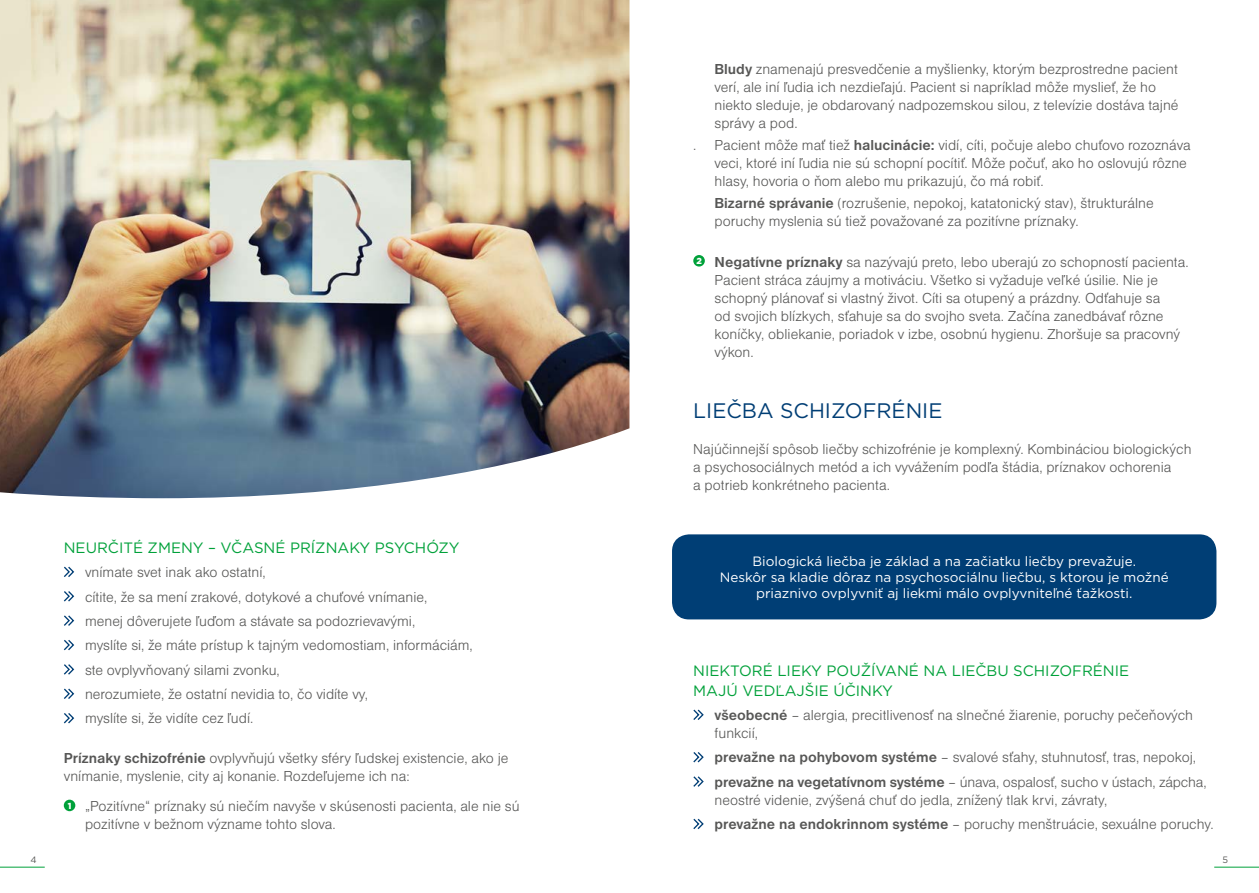
<style>
.page{position:relative;width:1259px;height:893px;background:#fff}
.page>*{position:absolute;margin:0;border:0;box-sizing:border-box;transform-origin:0 0}
.t1{font:21px "Gotham";color:#003e75}
.t2{font:15px/18px "Nimbus Sans DOT Ligh";color:#575756}
.t3{font:15px/19.5px "Gotham";color:#00a13a}
.t4{font:13.5px/16.2px "Gotham";color:#fff;text-align:center}
.t5{font:9.15px "Gotham";color:#575756}
.t6{font:900 8.7px "Gotham";color:#fff}
.s1{font-family:"Nimbus Sans DOT";font-weight:700}
</style>
<div class="page">
<svg style="left:0;top:866px;width:45px;height:2px"></svg>
<svg style="left:1214px;top:866px;width:45px;height:2px"></svg>
<svg style="left:64px;top:566px;width:11px;height:11px"></svg>
<svg style="left:64px;top:591px;width:11px;height:11px"></svg>
<svg style="left:64px;top:615px;width:11px;height:11px"></svg>
<svg style="left:64px;top:640px;width:10px;height:11px"></svg>
<svg style="left:64px;top:664px;width:11px;height:11px"></svg>
<svg style="left:64px;top:688px;width:11px;height:11px"></svg>
<svg style="left:64px;top:713px;width:11px;height:11px"></svg>
<div style="left:64px;top:800px;width:11px;height:11px;background:#00a13a;border-radius:50%"></div>
<img style="left:0;top:0;width:629px;height:498px">
<div style="left:693px;top:255px;width:12px;height:12px;background:#00a13a;border-radius:50%"></div>
<div style="left:672px;top:534px;width:544px;height:85px;background:#003e75;border-radius:17px"></div>
<svg style="left:693px;top:709px;width:11px;height:11px"></svg>
<svg style="left:693px;top:752px;width:11px;height:11px"></svg>
<svg style="left:693px;top:776px;width:11px;height:11px"></svg>
<svg style="left:693px;top:818px;width:11px;height:12px"></svg>
<p class="t2" style="left:714px;top:60px;width:465px"><span class="s1">Bludy</span> znamenajú presvedčenie a myšlienky, ktorým bezprostredne pacient verí, ale iní ľudia ich nezdieľajú. Pacient si napríklad môže myslieť, že ho niekto sleduje, je obdarovaný nadpozemskou silou, z televízie dostáva tajné správy a pod.</p>
<p class="t2" style="left:714px;top:136px;width:478px;text-indent:-21px">. Pacient môže mať tiež <span class="s1">halucinácie:</span> vidí, cíti, počuje alebo chuťovo rozoznáva veci, ktoré iní ľudia nie sú schopní pocítiť. Môže počuť, ako ho oslovujú rôzne hlasy, hovoria o ňom alebo mu prikazujú, čo má robiť.</p>
<p class="t2" style="left:714px;top:194px;width:440px"><span class="s1">Bizarné správanie</span> (rozrušenie, nepokoj, katatonický stav), štrukturálne poruchy myslenia sú tiež považované za pozitívne príznaky.</p>
<p class="t2" style="left:714px;top:252px;width:475px;text-indent:-18px"><sup>2</sup> <span class="s1">Negatívne príznaky</span> sa nazývajú preto, lebo uberajú zo schopností pacienta.<br>Pacient stráca záujmy a motiváciu. Všetko si vyžaduje veľké úsilie. Nie je schopný plánovať si vlastný život. Cíti sa otupený a prázdny. Odťahuje sa<br>od svojich blízkych, sťahuje sa do svojho sveta. Začína zanedbávať rôzne koníčky, obliekanie, poriadok v izbe, osobnú hygienu. Zhoršuje sa pracovný výkon.</p>
<p class="t3" style="left:64px;top:538px;width:397px">NEURČITÉ ZMENY – VČASNÉ PRÍZNAKY PSYCHÓZY</p>
<p class="t2" style="left:85px;top:560px;width:389px;line-height:24.5px">vnímate svet inak ako ostatní,<br>cítite, že sa mení zrakové, dotykové a chuťové vnímanie,<br>menej dôverujete ľuďom a stávate sa podozrievavými,<br>myslíte si, že máte prístup k tajným vedomostiam, informáciám, ste ovplyvňovaný silami zvonku,<br>nerozumiete, že ostatní nevidia to, čo vidíte vy,<br>myslíte si, že vidíte cez ľudí.</p>
<p class="t2" style="left:64px;top:749px;width:446px"><span class="s1">Príznaky schizofrénie</span> ovplyvňujú všetky sféry ľudskej existencie, ako je vnímanie, myslenie, city aj konanie. Rozdeľujeme ich na:</p>
<p class="t6" style="left:68px;top:801px;width:5px">1</p>
<p class="t2" style="left:85px;top:805px;width:7px">”</p>
<p class="t2" style="left:85px;top:797px;width:436px;text-indent:5px">Pozitívne“ príznaky sú niečím navyše v skúsenosti pacienta, ale nie sú pozitívne v bežnom význame tohto slova.</p>
<h1 class="t1" style="left:693px;top:399px;width:251px">LIEČBA SCHIZOFRÉNIE</h1>
<p class="t2" style="left:693px;top:440px;width:500px">Najúčinnejší spôsob liečby schizofrénie je komplexný. Kombináciou biologických a psychosociálnych metód a ich vyvážením podľa štádia, príznakov ochorenia<br>a potrieb konkrétneho pacienta.</p>
<p class="t4" style="left:720px;top:553px;width:450px">Biologická liečba je základ a na začiatku liečby prevažuje.<br>Neskôr sa kladie dôraz na psychosociálnu liečbu, s ktorou je možné priaznivo ovplyvniť aj liekmi málo ovplyvniteľné ťažkosti.</p>
<p class="t3" style="left:693px;top:661px;width:437px">NIEKTORÉ LIEKY POUŽÍVANÉ NA LIEČBU SCHIZOFRÉNIE<br>MAJÚ VEDĽAJŠIE ÚČINKY</p>
<p class="t2" style="left:714px;top:706px;width:480px"><span class="s1">všeobecné</span> – alergia, precitlivenosť na slnečné žiarenie, poruchy pečeňových funkcií,</p>
<p class="t2" style="left:714px;top:745px;width:493px;line-height:24.5px"><span class="s1">prevažne na pohybovom systéme</span> – svalové sťahy, stuhnutosť, tras, nepokoj, <span class="s1">prevažne na vegetatívnom systéme</span> – únava, ospalosť, sucho v ústach, zápcha,</p>
<p class="t2" style="left:714px;top:787px;width:500px;line-height:24.5px">neostré videnie, zvýšená chuť do jedla, znížený tlak krvi, závraty,<br><span class="s1">prevažne na endokrinnom systéme</span> – poruchy menštruácie, sexuálne poruchy.</p>
<p class="t5" style="left:30px;top:854px;width:8px">4</p>
<p class="t5" style="left:1222px;top:854px;width:7px">5</p>
</div>
